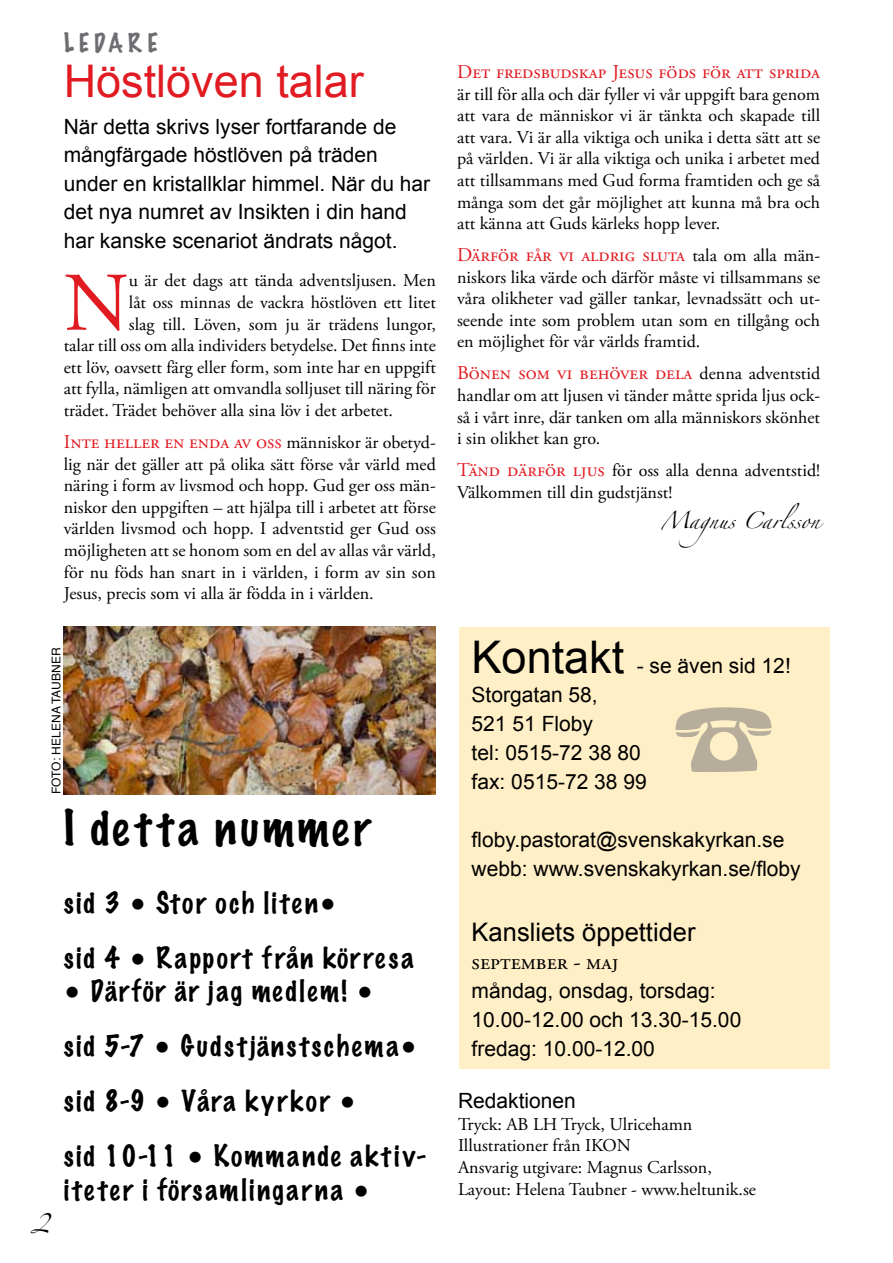
<style>
.page{position:relative;width:893px;height:1263px;background:#fff}
.page>*{position:absolute;margin:0;border:0;box-sizing:border-box;transform-origin:0 0}
.t1{font:83.1px "Adobe Garamond Pro";color:#e11b22}
.t2{font:45px "Arial";color:#e11b22}
.t3{font:100 45px "Marker Felt";letter-spacing:.08em;color:#000}
.t4{font:100 27px/55.1px "Marker Felt";letter-spacing:.09em;color:#000}
.t5{font:25.5px "Arial";color:#000}
.t6{font:100 24px "Marker Felt";letter-spacing:.2em;color:#6d6e71}
.t7{font:22.5px "Adobe Garamond Pro";color:#000}
.t8{font:21px/29.1px "Arial";color:#000}
.t9{font:19.5px "Adobe Garamond Pro";color:#e11b22}
.t10{font:18px/21.6px "Adobe Garamond Pro";letter-spacing:-.02em;color:#000;text-align:justify}
.t11{font:18px "Zapfino";color:#000}
.t12{font:15px "Zapfino";color:#000}
.t13{font:12px "Helvetica";color:#000}
.s1{font-size:18px;color:#000}
.s2{font-size:19.5px;color:#e11b22}
.s3{font-size:45px}
</style>
<div class="page">
<div style="left:459px;top:627px;width:370px;height:442px;background:#ffefc6"></div>
<img style="left:64px;top:627px;width:372px;height:168px">
<h3 class="t6" style="left:64px;top:26px;width:96px">Ledar e</h3>
<h2 class="t2" style="left:64px;top:51px;width:302px">Höstlöven talar</h2>
<p class="t8" style="left:64px;top:112px;width:368px;line-height:28.5px">När detta skrivs lyser fortfarande de mångfärgade höstlöven på träden under en kristallklar himmel. När du har det nya numret av Insikten i din hand har kanske scenariot ändrats något.</p>
<h1 class="t1" style="left:64px;top:253px;width:67px">N</h1>
<p class="t10" style="left:129px;top:271px;width:308px">u är det dags att tända adventsljusen. Men</p>
<p class="t10" style="left:129px;top:292px;width:308px">låt oss minnas de vackra höstlöven ett litet</p>
<p class="t10" style="left:129px;top:314px;width:308px">slag till. Löven, som ju är trädens lungor,</p>
<p class="t10" style="left:64px;top:335px;width:374px">talar till oss om alla individers betydelse. Det finns inte</p>
<p class="t10" style="left:64px;top:357px;width:374px">ett löv, oavsett färg eller form, som inte har en uppgift</p>
<p class="t10" style="left:64px;top:379px;width:374px">att fylla, nämligen att omvandla solljuset till näring för</p>
<p class="t10" style="left:64px;top:400px;width:331px">trädet. Trädet behöver alla sina löv i det arbetet.</p>
<p class="t9" style="left:64px;top:430px;width:374px">Inte heller en enda av oss <span class="s1">människor är obetyd-</span></p>
<p class="t10" style="left:64px;top:454px;width:374px">lig när det gäller att på olika sätt förse vår värld med näring i form av livsmod och hopp. Gud ger oss män&shy;niskor den uppgiften – att hjälpa till i arbetet att förse världen livsmod och hopp. I adventstid ger Gud oss möjligheten att se honom som en del av allas vår värld, för nu föds han snart in i världen, i form av sin son Jesus, precis som vi alla är födda in i världen.</p>
<p class="t13" style="left:47px;top:794px;width:148px;rotate:-90deg">foto: Helena Taubner</p>
<h2 class="t3" style="left:64px;top:797px;width:308px">I detta nummer</h2>
<p class="t11" style="left:31px;top:1217px;width:20px">2</p>
<h3 class="t4" style="left:64px;top:875px;width:351px">sid 3 • Stor och liten•<br>sid 4 • Rapport från körresa</h3>
<h3 class="t4" style="left:64px;top:964px;width:364px">• Därför är jag medlem! •<br>sid 5-7 • Gudstjänstschema• sid 8-9 • Våra kyrkor •<br>sid 10-11 • Kommande aktiv-</h3>
<h3 class="t4" style="left:64px;top:1162px;width:308px">iteter i församlingarna •</h3>
<p class="t9" style="left:457px;top:60px;width:365px">Det fredsbudskap Jesus föds för att sprida</p>
<p class="t10" style="left:457px;top:84px;width:365px">är till för alla och där fyller vi vår uppgift bara genom att vara de människor vi är tänkta och skapade till att vara. Vi är alla viktiga och unika i detta sätt att se på världen. Vi är alla viktiga och unika i arbetet med att tillsammans med Gud forma framtiden och ge så många som det går möjlighet att kunna må bra och att känna att Guds kärleks hopp lever.</p>
<p class="t9" style="left:457px;top:243px;width:365px">Därför får vi aldrig sluta <span class="s1">tala om alla män-</span></p>
<p class="t10" style="left:457px;top:267px;width:365px">niskors lika värde och därför måste vi tillsammans se våra olikheter vad gäller tankar, levnadssätt och ut&shy;seende inte som problem utan som en tillgång och en möjlighet för vår världs framtid.</p>
<p class="t9" style="left:457px;top:361px;width:365px">Bönen som vi behöver dela <span class="s1">denna adventstid</span></p>
<p class="t10" style="left:457px;top:385px;width:364px">handlar om att ljusen vi tänder måtte sprida ljus ock&shy;så i vårt inre, där tanken om alla människors skönhet i sin olikhet kan gro.</p>
<p class="t10" style="left:457px;top:460px;width:365px"><span class="s2">Tänd därför ljus</span> för oss alla denna adventstid!<br>Välkommen till din gudstjänst!</p>
<p class="t12" style="left:661px;top:514px;width:160px">Magnus Carlsson</p>
<p class="t8" style="left:472px;top:651px;width:321px"><span class="s3">Kontakt</span> - se även sid 12!<br>Storgatan 58,<br>521 51 Floby<br>tel: 0515-72 38 80<br>fax: 0515-72 38 99</p>
<p class="t8" style="left:472px;top:825px;width:331px">floby.pastorat@svenskakyrkan.se webb: www.svenskakyrkan.se/floby</p>
<h3 class="t5" style="left:472px;top:915px;width:225px">Kansliets öppettider</h3>
<p class="t7" style="left:472px;top:948px;width:148px">september - maj</p>
<p class="t8" style="left:472px;top:976px;width:271px">måndag, onsdag, torsdag:<br>10.00-12.00 och 13.30-15.00 fredag: 10.00-12.00</p>
<p class="t8" style="left:458px;top:1086px;width:119px">Redaktionen</p>
<p class="t10" style="left:458px;top:1114px;width:300px;text-align:left">Tryck: AB LH Tryck, Ulricehamn Illustrationer från IKON<br>Ansvarig utgivare: Magnus Carlsson, Layout: Helena Taubner - www.heltunik.se</p>
</div>
